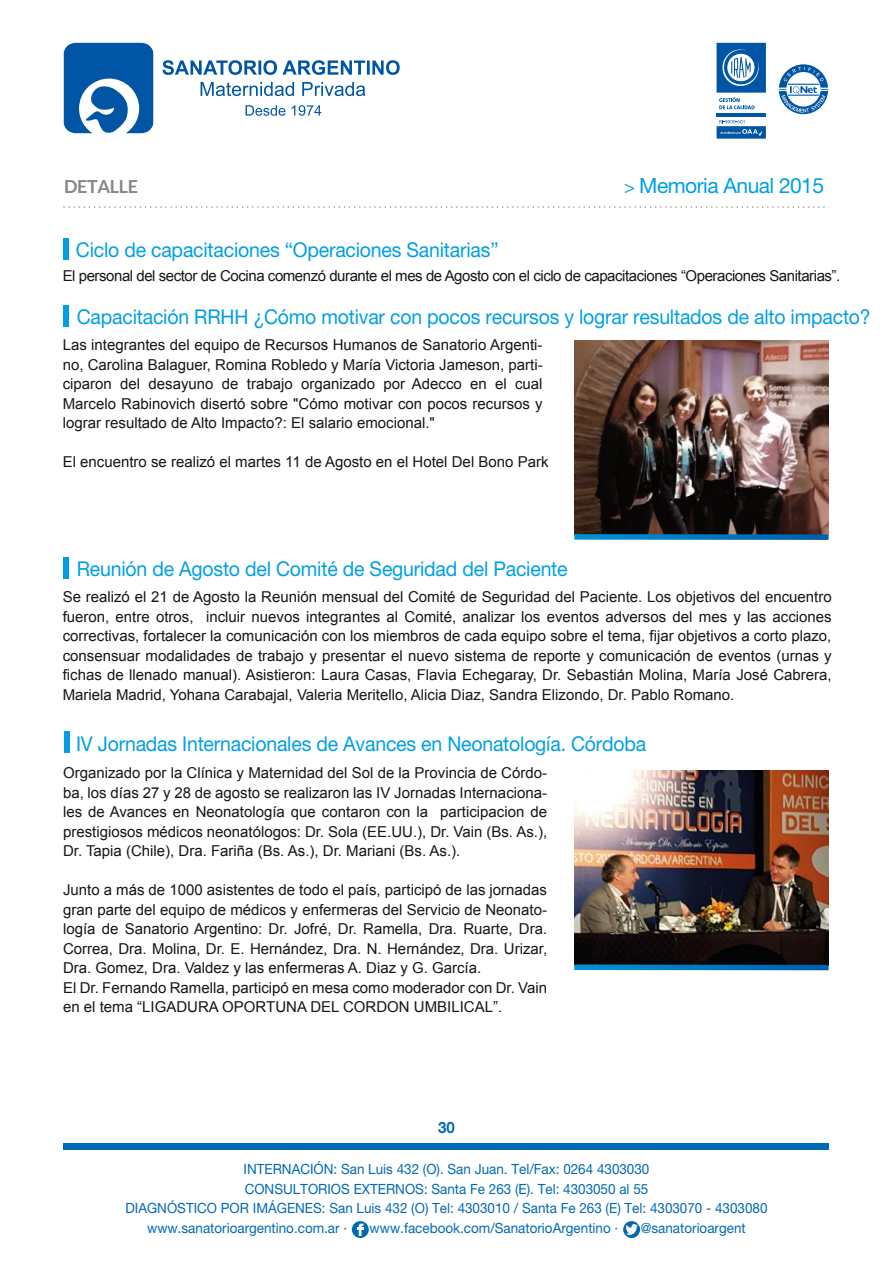
<style>
.page{position:relative;width:893px;height:1263px;background:#fff}
.page>*{position:absolute;margin:0;border:0;box-sizing:border-box;transform-origin:0 0}
.t1{font:21px "Helvetica Neue LT Std";letter-spacing:-.025em;color:#009fe3}
.t2{font:20.4px "Helvetica Neue LT Std";letter-spacing:-.01em;color:#009fe3;scale:.96 1}
.t3{font:700 18px "Lato";letter-spacing:-.02em;color:#878787}
.t4{font:700 15.6px "Helvetica Neue LT Std";color:#0069b4;scale:.96 1}
.t5{font:15px/19.5px "Arial";color:#1a1414;text-align:justify}
.t6{font:15px "Arial";letter-spacing:-.03em;color:#1a1414}
.t7{font:14.1px "Helvetica Neue LT Std";color:#0069b4;scale:.96 1}
.s1{font-size:18px}
</style>
<div class="page">
<img style="left:574px;top:771px;width:255px;height:193px">
<div style="left:64px;top:1143px;width:765px;height:7px;background:#0069b4"></div>
<svg style="left:64px;top:43px;width:89px;height:91px"></svg>
<svg style="left:162px;top:60px;width:238px;height:15px"></svg>
<svg style="left:201px;top:82px;width:164px;height:14px"></svg>
<svg style="left:246px;top:105px;width:39px;height:11px"></svg>
<svg style="left:292px;top:105px;width:29px;height:11px"></svg>
<svg style="left:779px;top:64px;width:49px;height:50px"></svg>
<hr style="left:717px;top:113px;width:49px;height:4px;background:#0056a4">
<svg style="left:717px;top:43px;width:49px;height:66px"></svg>
<svg style="left:717px;top:120px;width:49px;height:19px"></svg>
<svg style="left:63px;top:206px;width:766px;height:2px"></svg>
<div style="left:352px;top:1221px;width:17px;height:17px;background:#0069b4;border-radius:50%"></div>
<svg style="left:357px;top:1223px;width:7px;height:13px"></svg>
<svg style="left:623px;top:1221px;width:17px;height:17px"></svg>
<svg style="left:626px;top:1224px;width:12px;height:10px"></svg>
<div style="left:64px;top:238px;width:5px;height:21px;background:#009fe3"></div>
<img style="left:574px;top:340px;width:255px;height:194px">
<svg style="left:574px;top:534px;width:255px;height:6px;background:#0c78b9"></svg>
<svg style="left:574px;top:964px;width:255px;height:6px;background:#016bab"></svg>
<div style="left:64px;top:305px;width:5px;height:22px;background:#009fe3"></div>
<div style="left:64px;top:557px;width:5px;height:21px;background:#009fe3"></div>
<div style="left:64px;top:731px;width:5px;height:22px;background:#009fe3"></div>
<p class="t3" style="left:64px;top:176px;width:76px">DETALLE</p>
<p class="t2" style="left:76px;top:238px;width:442px">Ciclo de capacitaciones “Operaciones Sanitarias”</p>
<p class="t1" style="left:624px;top:173px;width:201px"><span class="s1">&gt;</span> Memoria Anual 2015</p>
<p class="t6" style="left:63px;top:266px;width:779px">El personal del sector de Cocina comenzó durante el mes de Agosto con el ciclo de capacitaciones “Operaciones Sanitarias”.</p>
<p class="t2" style="left:77px;top:305px;width:828px">Capacitación RRHH ¿Cómo motivar con pocos recursos y lograr resultados de alto impacto?</p>
<p class="t5" style="left:63px;top:335px;width:481px">Las integrantes del equipo de Recursos Humanos de Sanatorio Argenti&shy;no, Carolina Balaguer, Romina Robledo y María Victoria Jameson, parti&shy;ciparon del desayuno de trabajo organizado por Adecco en el cual Marcelo Rabinovich disertó sobre "Cómo motivar con pocos recursos y lograr resultado de Alto Impacto?: El salario emocional."</p>
<p class="t5" style="left:63px;top:452px;width:487px">El encuentro se realizó el martes 11 de Agosto en el Hotel Del Bono Park</p>
<p class="t2" style="left:77px;top:557px;width:513px">Reunión de Agosto del Comité de Seguridad del Paciente</p>
<p class="t5" style="left:63px;top:587px;width:771px">Se realizó el 21 de Agosto la Reunión mensual del Comité de Seguridad del Paciente. Los objetivos del encuentro fueron, entre otros, incluir nuevos integrantes al Comité, analizar los eventos adversos del mes y las acciones correctivas, fortalecer la comunicación con los miembros de cada equipo sobre el tema, fijar objetivos a corto plazo, consensuar modalidades de trabajo y presentar el nuevo sistema de reporte y comunicación de eventos (urnas y fichas de llenado manual). Asistieron: Laura Casas, Flavia Echegaray, Dr. Sebastián Molina, María José Cabrera, Mariela Madrid, Yohana Carabajal, Valeria Meritello, Alicia Diaz, Sandra Elizondo, Dr. Pablo Romano.</p>
<p class="t2" style="left:76px;top:731px;width:595px">IV Jornadas Internacionales de Avances en Neonatología. Córdoba</p>
<p class="t5" style="left:63px;top:763px;width:486px">Organizado por la Clínica y Maternidad del Sol de la Provincia de Córdo&shy;ba, los días 27 y 28 de agosto se realizaron las IV Jornadas Internaciona&shy;les de Avances en Neonatología que contaron con la participacion de prestigiosos médicos neonatólogos: Dr. Sola (EE.UU.), Dr. Vain (Bs. As.), Dr. Tapia (Chile), Dra. Fariña (Bs. As.), Dr. Mariani (Bs. As.).</p>
<p class="t5" style="left:63px;top:880px;width:486px;text-align:left">Junto a más de 1000 asistentes de todo el país, participó de las jornadas gran parte del equipo de médicos y enfermeras del Servicio de Neonato&shy;logía de Sanatorio Argentino: Dr. Jofré, Dr. Ramella, Dra. Ruarte, Dra.<br>Correa, Dra. Molina, Dr. E. Hernández, Dra. N. Hernández, Dra. Urizar, Dra. Gomez, Dra. Valdez y las enfermeras A. Diaz y G. García.<br>El Dr. Fernando Ramella, participó en mesa como moderador con Dr. Vain en el tema “LIGADURA OPORTUNA DEL CORDON UMBILICAL”.</p>
<p class="t4" style="left:438px;top:1118px;width:19px">30</p>
<p class="t7" style="left:244px;top:1161px;width:424px">INTERNACIÓN: San Luis 432 (O). San Juan. Tel/Fax: 0264 4303030</p>
<p class="t7" style="left:245px;top:1180px;width:422px">CONSULTORIOS EXTERNOS: Santa Fe 263 (E). Tel: 4303050 al 55</p>
<p class="t7" style="left:125px;top:1200px;width:670px">DIAGNÓSTICO POR IMÁGENES: San Luis 432 (O) Tel: 4303010 / Santa Fe 263 (E) Tel: 4303070 - 4303080</p>
<p class="t7" style="left:147px;top:1219px;width:210px">www.sanatorioargentino.com.ar ·</p>
<p class="t7" style="left:370px;top:1219px;width:260px">www.facebook.com/SanatorioArgentino ·</p>
<p class="t7" style="left:641px;top:1219px;width:111px">@sanatorioargent</p>
</div>
